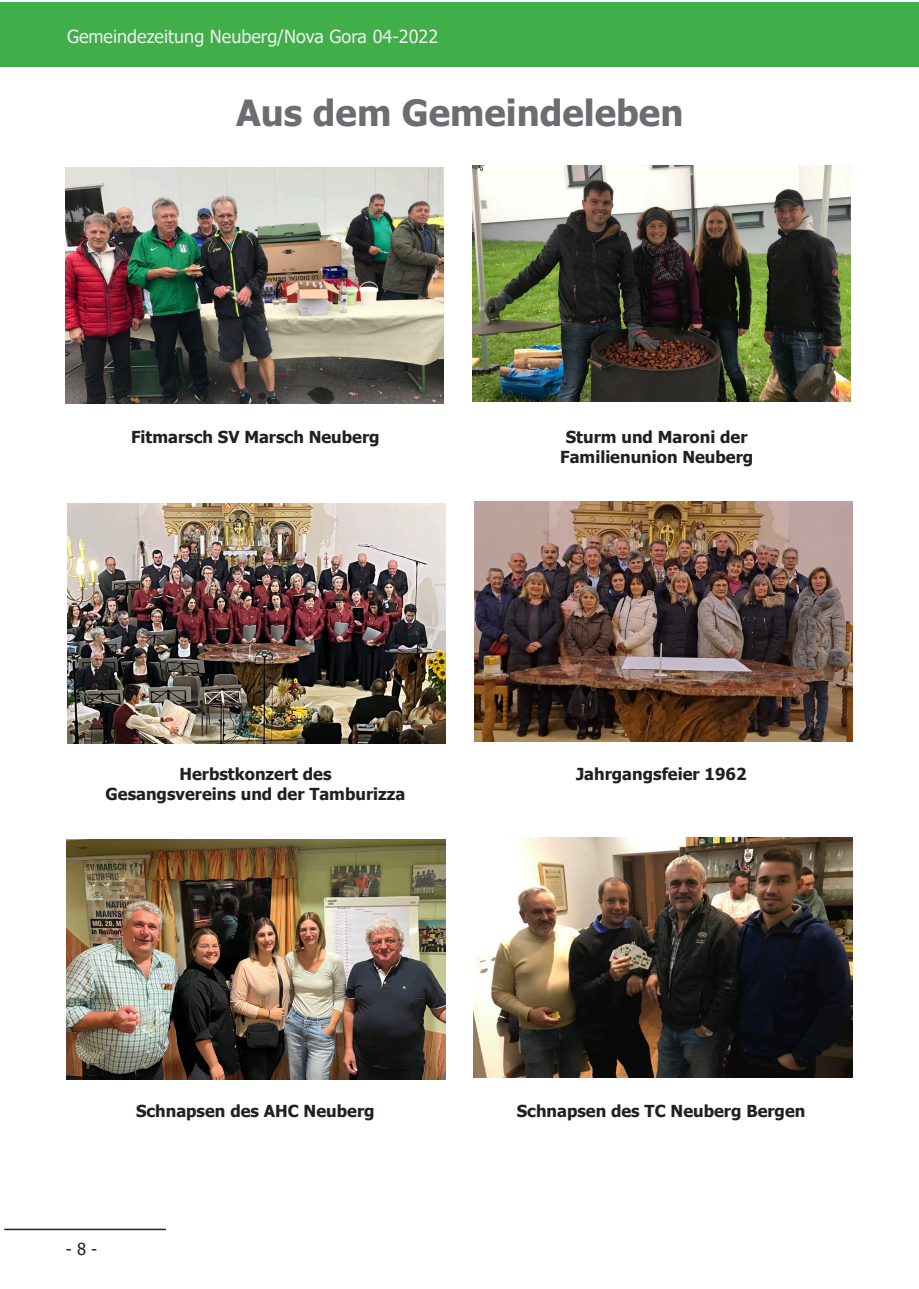
<style>
.page{position:relative;width:919px;height:1289px;background:#fff}
.page>*{position:absolute;margin:0;border:0;box-sizing:border-box;transform-origin:0 0}
.t1{font:700 36px "Tahoma";color:#6c6d70}
.t2{font:18px "Tahoma";color:#ececee}
.t3{font:700 16.5px/19.8px "Tahoma";color:#231f20;text-align:center}
.t4{font:16.5px "Tahoma";color:#231f20}
</style>
<div class="page">
<div style="left:0;top:2px;width:906px;height:65px;background:#40ae49"></div>
<div style="left:897px;top:2px;width:21px;height:65px;background:#40ae49"></div>
<hr style="left:4px;top:1228px;width:162px;height:2px;background:#231f20">
<img style="left:472px;top:166px;width:378px;height:235px">
<img style="left:65px;top:168px;width:379px;height:235px">
<img style="left:474px;top:502px;width:378px;height:239px">
<img style="left:67px;top:504px;width:378px;height:239px">
<img style="left:474px;top:837px;width:378px;height:239px">
<img style="left:67px;top:839px;width:378px;height:240px">
<p class="t2" style="left:67px;top:24px;width:372px">Gemeindezeitung Neuberg/Nova Gora 04-2022</p>
<h1 class="t1" style="left:236px;top:88px;width:449px">Aus dem Gemeindeleben</h1>
<p class="t3" style="left:131px;top:428px;width:250px">Fitmarsch SV Marsch Neuberg</p>
<p class="t3" style="left:560px;top:428px;width:195px">Sturm und Maroni der<br>Familienunion Neuberg</p>
<p class="t3" style="left:106px;top:764px;width:301px">Herbstkonzert des<br>Gesangsvereins und der Tamburizza</p>
<p class="t3" style="left:576px;top:764px;width:172px">Jahrgangsfeier 1962</p>
<p class="t3" style="left:136px;top:1101px;width:240px">Schnapsen des AHC Neuberg</p>
<p class="t3" style="left:517px;top:1101px;width:290px">Schnapsen des TC Neuberg Bergen</p>
<p class="t4" style="left:66px;top:1238px;width:33px">- 8 -</p>
</div>
